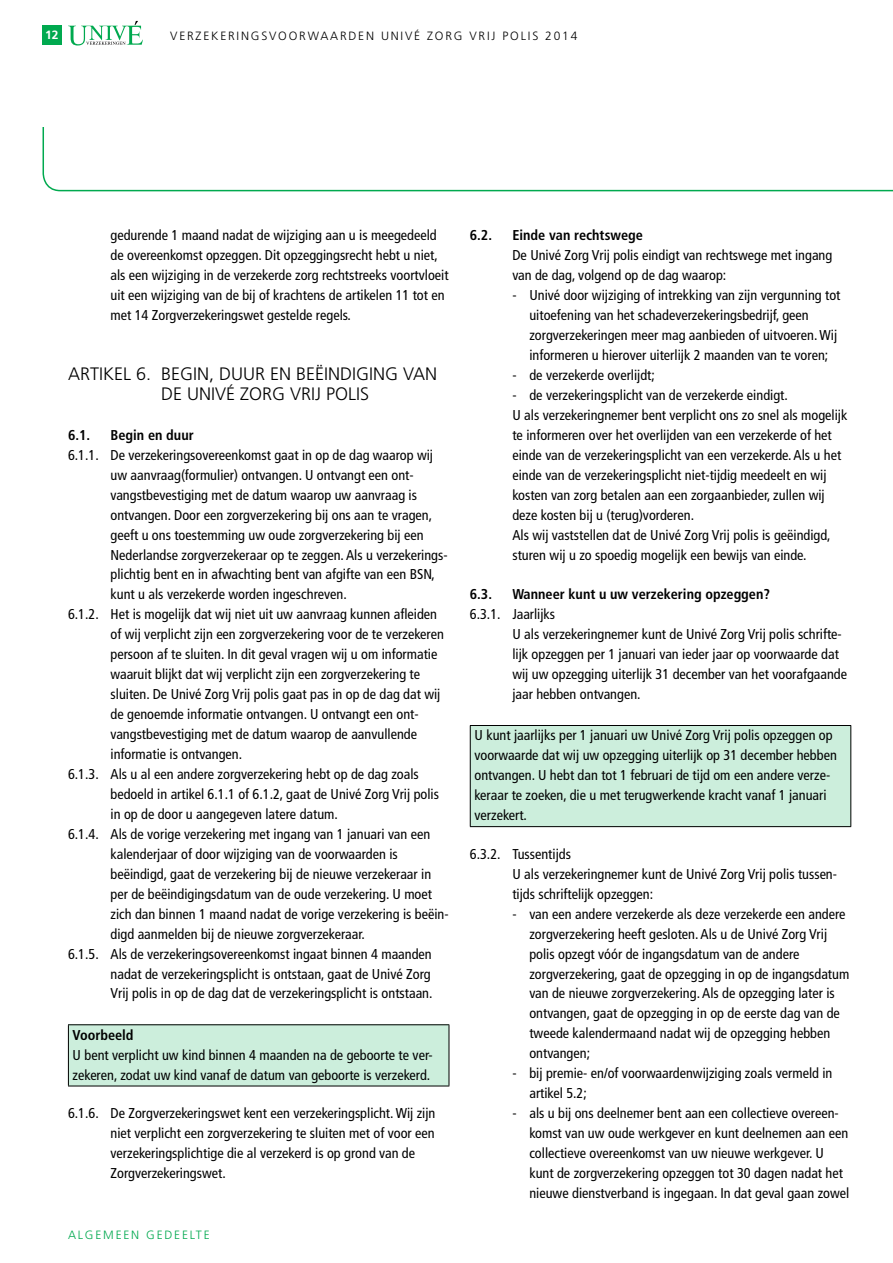
<style>
.page{position:relative;width:893px;height:1263px;background:#fff}
.page>*{position:absolute;margin:0;border:0;box-sizing:border-box;transform-origin:0 0}
.t1{font:300 18px/20px "Frutiger";color:#000}
.t2{font:condensed 14.25px/20px "Frutiger";color:#000}
.t3{font:700 condensed 14.25px "Frutiger";color:#000}
.t4{font:300 12px "Frutiger";letter-spacing:.15em;color:#000}
.t5{font:300 12px "Frutiger";color:#00a94f}
.t6{font:700 12px "Frutiger";color:#fff}
</style>
<div class="page">
<svg style="left:43px;top:127px;width:850px;height:64px"></svg>
<div style="left:43px;top:26px;width:19px;height:19px;background:#00a94f"></div>
<svg style="left:68px;top:21px;width:75px;height:25px"></svg>
<div style="left:68px;top:1025px;width:381px;height:61px;background:#cceedc"></div>
<hr style="left:68px;top:1024px;width:381px;height:1px;background:#000">
<hr style="left:68px;top:1025px;width:1px;height:61px;background:#000">
<hr style="left:449px;top:1025px;width:1px;height:61px;background:#000">
<hr style="left:68px;top:1086px;width:381px;height:1px;background:#000">
<div style="left:470px;top:725px;width:381px;height:102px;background:#cceedc"></div>
<hr style="left:470px;top:725px;width:381px;height:1px;background:#000">
<hr style="left:470px;top:726px;width:1px;height:100px;background:#000">
<hr style="left:850px;top:726px;width:1px;height:100px;background:#000">
<hr style="left:470px;top:826px;width:381px;height:1px;background:#000">
<p class="t6" style="left:45px;top:27px;width:15px">12</p>
<p class="t4" style="left:170px;top:29px;width:409px">VERZEKERINGSVOORWAARDEN UNIVÉ ZORG VRIJ POLIS 2014</p>
<p class="t2" style="left:111px;top:225px;width:340px">gedurende 1 maand nadat de wijziging aan u is meegedeeld de overeenkomst opzeggen. Dit opzeggingsrecht hebt u niet, als een wijziging in de verzekerde zorg rechtstreeks voortvloeit uit een wijziging van de bij of krachtens de artikelen 11 tot en met 14 Zorgverzekeringswet gestelde regels.</p>
<p class="t1" style="left:161px;top:364px;width:278px;text-indent:-93px">ARTIKEL 6. BEGIN, DUUR EN BEËINDIGING VAN<br>DE U NIVÉ ZORG VRIJ POLIS</p>
<p class="t3" style="left:68px;top:426px;width:24px">6.1.</p>
<p class="t3" style="left:111px;top:426px;width:85px">Begin en duur</p>
<p class="t2" style="left:68px;top:445px;width:367px">6.1.1. De verzekeringsovereenkomst gaat in op de dag waarop wij</p>
<p class="t2" style="left:111px;top:465px;width:305px">uw aanvraag(formulier) ontvangen. U ontvangt een ont-</p>
<p class="t2" style="left:111px;top:485px;width:308px">vangstbevestiging met de datum waarop uw aanvraag is</p>
<p class="t2" style="left:111px;top:505px;width:323px">ontvangen. Door een zorgverzekering bij ons aan te vragen,</p>
<p class="t2" style="left:111px;top:525px;width:315px">geeft u ons toestemming uw oude zorgverzekering bij een</p>
<p class="t2" style="left:111px;top:545px;width:339px">Nederlandse zorgverzekeraar op te zeggen. Als u verzekerings-</p>
<p class="t2" style="left:111px;top:565px;width:326px">plichtig bent en in afwachting bent van afgifte van een BSN,</p>
<p class="t2" style="left:111px;top:585px;width:238px">kunt u als verzekerde worden ingeschreven.</p>
<p class="t2" style="left:68px;top:604px;width:371px">6.1.2. Het is mogelijk dat wij niet uit uw aanvraag kunnen afleiden</p>
<p class="t2" style="left:111px;top:624px;width:335px">of wij verplicht zijn een zorgverzekering voor de te verzekeren</p>
<p class="t2" style="left:111px;top:644px;width:328px">persoon af te sluiten. In dit geval vragen wij u om informatie</p>
<p class="t2" style="left:111px;top:664px;width:311px">waaruit blijkt dat wij verplicht zijn een zorgverzekering te</p>
<p class="t2" style="left:111px;top:684px;width:331px">sluiten. De Univé Zorg Vrij polis gaat pas in op de dag dat wij</p>
<p class="t2" style="left:111px;top:704px;width:310px">de genoemde informatie ontvangen. U ontvangt een ont-</p>
<p class="t2" style="left:111px;top:724px;width:308px">vangstbevestiging met de datum waarop de aanvullende</p>
<p class="t2" style="left:111px;top:744px;width:133px">informatie is ontvangen.</p>
<p class="t2" style="left:68px;top:764px;width:352px">6.1.3. Als u al een andere zorgverzekering hebt op de dag zoals</p>
<p class="t2" style="left:111px;top:784px;width:330px">bedoeld in artikel 6.1.1 of 6.1.2, gaat de Univé Zorg Vrij polis</p>
<p class="t2" style="left:111px;top:804px;width:229px">in op de door u aangegeven latere datum.</p>
<p class="t2" style="left:68px;top:824px;width:364px">6.1.4. Als de vorige verzekering met ingang van 1 januari van een</p>
<p class="t2" style="left:111px;top:844px;width:289px">kalenderjaar of door wijziging van de voorwaarden is</p>
<p class="t2" style="left:111px;top:864px;width:322px">beëindigd, gaat de verzekering bij de nieuwe verzekeraar in</p>
<p class="t2" style="left:111px;top:884px;width:323px">per de beëindigingsdatum van de oude verzekering. U moet</p>
<p class="t2" style="left:111px;top:904px;width:340px">zich dan binnen 1 maand nadat de vorige verzekering is beëin-</p>
<p class="t2" style="left:111px;top:924px;width:256px">digd aanmelden bij de nieuwe zorgverzekeraar.</p>
<p class="t2" style="left:68px;top:944px;width:365px">6.1.5. Als de verzekeringsovereenkomst ingaat binnen 4 maanden</p>
<p class="t2" style="left:111px;top:964px;width:322px">nadat de verzekeringsplicht is ontstaan, gaat de Univé Zorg</p>
<p class="t2" style="left:111px;top:984px;width:323px">Vrij polis in op de dag dat de verzekeringsplicht is ontstaan.</p>
<p class="t3" style="left:73px;top:1026px;width:62px">Voorbeeld</p>
<p class="t2" style="left:73px;top:1045px;width:362px">U bent verplicht uw kind binnen 4 maanden na de geboorte te ver&shy;zekeren, zodat uw kind vanaf de datum van geboorte is verzekerd.</p>
<p class="t2" style="left:111px;top:1103px;width:326px;text-indent:-43px">6.1.6. De Zorgverzekeringswet kent een verzekeringsplicht. Wij zijn niet verplicht een zorgverzekering te sluiten met of voor een verzekeringsplichtige die al verzekerd is op grond van de Zorgverzekeringswet.</p>
<p class="t5" style="left:68px;top:1228px;width:20px">ALGEMEEN</p>
<p class="t5" style="left:146px;top:1228px;width:9px">GEDEELTE</p>
<p class="t3" style="left:470px;top:227px;width:175px">6.2. Einde van rechtswege</p>
<p class="t2" style="left:512px;top:245px;width:321px">De Univé Zorg Vrij polis eindigt van rechtswege met ingang van de dag, volgend op de dag waarop:</p>
<p class="t2" style="left:529px;top:285px;width:313px;text-indent:-17px">- Univé door wijziging of intrekking van zijn vergunning tot uitoefening van het schadeverzekeringsbedrijf, geen zorgverzekeringen meer mag aanbieden of uitvoeren. Wij informeren u hierover uiterlijk 2 maanden van te voren;</p>
<p class="t2" style="left:512px;top:365px;width:144px">- de verzekerde overlijdt;</p>
<p class="t2" style="left:512px;top:385px;width:336px">- de verzekeringsplicht van de verzekerde eindigt.<br>U als verzekeringnemer bent verplicht ons zo snel als mogelijk te informeren over het overlijden van een verzekerde of het einde van de verzekeringsplicht van een verzekerde. Als u het einde van de verzekeringsplicht niet-tijdig meedeelt en wij kosten van zorg betalen aan een zorgaanbieder, zullen wij deze kosten bij u (terug)vorderen.<br>Als wij vaststellen dat de Univé Zorg Vrij polis is geëindigd, sturen wij u zo spoedig mogelijk een bewijs van einde.</p>
<p class="t3" style="left:470px;top:586px;width:24px">6.3.</p>
<p class="t3" style="left:512px;top:586px;width:259px">Wanneer kunt u uw verzekering opzeggen?</p>
<p class="t2" style="left:512px;top:604px;width:336px;text-indent:-43px">6.3.1. Jaarlijks<br>U als verzekeringnemer kunt de Univé Zorg Vrij polis schrifte&shy;lijk opzeggen per 1 januari van ieder jaar op voorwaarde dat wij uw opzegging uiterlijk 31 december van het voorafgaande jaar hebben ontvangen.</p>
<p class="t2" style="left:474px;top:726px;width:364px">U kunt jaarlijks per 1 januari uw Univé Zorg Vrij polis opzeggen op voorwaarde dat wij uw opzegging uiterlijk op 31 december hebben ontvangen. U hebt dan tot 1 februari de tijd om een andere verze&shy;keraar te zoeken, die u met terugwerkende kracht vanaf 1 januari verzekert.</p>
<p class="t2" style="left:512px;top:844px;width:326px;text-indent:-43px">6.3.2. Tussentijds<br>U als verzekeringnemer kunt de Univé Zorg Vrij polis tussen&shy;tijds schriftelijk opzeggen:</p>
<p class="t2" style="left:529px;top:904px;width:321px;text-indent:-17px">- van een andere verzekerde als deze verzekerde een andere zorgverzekering heeft gesloten. Als u de Univé Zorg Vrij polis opzegt vóór de ingangsdatum van de andere zorgverzekering, gaat de opzegging in op de ingangsdatum van de nieuwe zorgverzekering. Als de opzegging later is ontvangen, gaat de opzegging in op de eerste dag van de tweede kalendermaand nadat wij de opzegging hebben ontvangen;</p>
<p class="t2" style="left:529px;top:1063px;width:305px;text-indent:-17px">- bij premie- en/of voorwaardenwijziging zoals vermeld in artikel 5.2;</p>
<p class="t2" style="left:529px;top:1103px;width:321px;text-indent:-17px">- als u bij ons deelnemer bent aan een collectieve overeen&shy;komst van uw oude werkgever en kunt deelnemen aan een collectieve overeenkomst van uw nieuwe werkgever. U kunt de zorgverzekering opzeggen tot 30 dagen nadat het nieuwe dienstverband is ingegaan. In dat geval gaan zowel</p>
</div>
